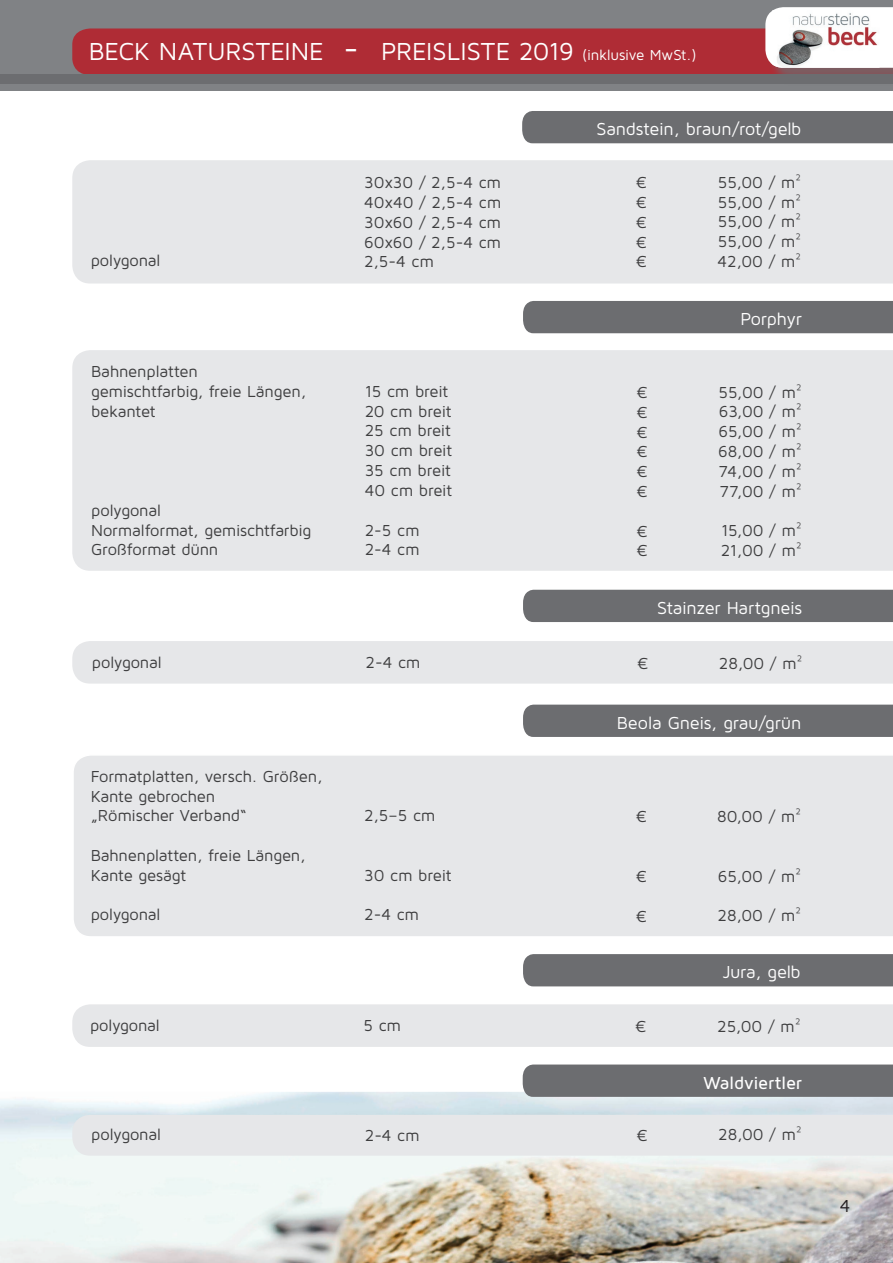
<style>
.page{position:relative;width:893px;height:1263px;background:#fff}
.page>*{position:absolute;margin:0;border:0;box-sizing:border-box;transform-origin:0 0}
.t1{font:25.5px "Maven Pro";letter-spacing:-.005em;color:#fff}
.t2{font:18px "Maven Pro";letter-spacing:-.015em;color:#fff}
.t3{font:500 18px "Maven Pro";letter-spacing:-.015em;color:#fff}
.t4{font:18px "Maven Pro";color:#231f20}
.t5{font:16.5px/19.8px "Maven Pro";letter-spacing:-.01em;color:#3e3e3f}
.s1{font-size:33px}
.s2{font-size:15px}
</style>
<div class="page">
<img style="left:0;top:1092px;width:893px;height:171px">
<div style="left:0;top:0;width:893px;height:91px;background:#808285"></div>
<div style="left:768px;top:9px;width:125px;height:78px;background:#6c6d70;opacity:.75"></div>
<svg style="left:72px;top:7px;width:821px;height:67px"></svg>
<img style="left:772px;top:10px;width:107px;height:58px">
<div style="left:0;top:74px;width:893px;height:9px;background:#6c6d70"></div>
<div style="left:72px;top:160px;width:821px;height:124px;background:#e6e7e9"></div>
<div style="left:522px;top:111px;width:371px;height:32px;background:#6c6d70"></div>
<div style="left:72px;top:350px;width:821px;height:221px;background:#e6e7e9"></div>
<div style="left:523px;top:301px;width:370px;height:32px;background:#6c6d70"></div>
<div style="left:72px;top:641px;width:821px;height:43px;background:#e6e7e9"></div>
<div style="left:523px;top:590px;width:370px;height:32px;background:#6c6d70"></div>
<div style="left:74px;top:756px;width:819px;height:180px;background:#e6e7e9"></div>
<div style="left:523px;top:705px;width:370px;height:32px;background:#6c6d70"></div>
<div style="left:72px;top:1004px;width:821px;height:43px;background:#e6e7e9"></div>
<div style="left:523px;top:954px;width:370px;height:32px;background:#6c6d70"></div>
<div style="left:72px;top:1115px;width:821px;height:41px;background:#e6e7e9"></div>
<div style="left:523px;top:1064px;width:370px;height:33px;background:#6c6d70"></div>
<h1 class="t1" style="left:89px;top:35px;width:609px">BECK NATURSTEINE <span class="s1">-</span> PREISLISTE 2019 <span class="s2">(inklusive MwSt.)</span></h1>
<p class="t5" style="left:91px;top:250px;width:72px">polygonal</p>
<p class="t5" style="left:91px;top:361px;width:217px">Bahnenplatten gemischtfarbig, freie Längen, bekantet</p>
<p class="t5" style="left:91px;top:500px;width:222px">polygonal<br>Normalformat, gemischtfarbig<br>Großformat dünn</p>
<p class="t5" style="left:92px;top:652px;width:72px">polygonal</p>
<p class="t5" style="left:91px;top:766px;width:234px">Formatplatten, versch. Größen,<br>Kante gebrochen<br>„Römischer Verband“</p>
<p class="t5" style="left:91px;top:845px;width:217px">Bahnenplatten, freie Längen,<br>Kante gesägt</p>
<p class="t5" style="left:91px;top:904px;width:72px">polygonal</p>
<p class="t5" style="left:90px;top:1015px;width:72px">polygonal</p>
<p class="t2" style="left:596px;top:118px;width:207px">Sandstein, braun/rot/gelb</p>
<p class="t5" style="left:364px;top:172px;width:139px;text-align:justify">30x30 / 2,5-4 cm 40x40 / 2,5-4 cm 30x60 / 2,5-4 cm 60x60 / 2,5-4 cm 2,5-4 cm</p>
<p class="t5" style="left:636px;top:172px;width:13px;text-align:justify">€ € € € €</p>
<p class="t5" style="left:717px;top:172px;width:85px;text-align:justify">55,00 / m²<br>55,00 / m²<br>55,00 / m²<br>55,00 / m²<br>42,00 / m²</p>
<p class="t2" style="left:740px;top:308px;width:63px">Porphyr</p>
<p class="t5" style="left:365px;top:381px;width:89px">15 cm breit<br>20 cm breit<br>25 cm breit<br>30 cm breit<br>35 cm breit<br>40 cm breit</p>
<p class="t5" style="left:365px;top:519px;width:57px">2-5 cm<br>2-4 cm</p>
<p class="t5" style="left:636px;top:382px;width:13px;text-align:justify">€ € € € € €</p>
<p class="t5" style="left:636px;top:520px;width:13px">€ €</p>
<p class="t5" style="left:718px;top:381px;width:85px;text-align:justify">55,00 / m²<br>63,00 / m²<br>65,00 / m²<br>68,00 / m²<br>74,00 / m²<br>77,00 / m²</p>
<p class="t5" style="left:721px;top:520px;width:82px">15,00 / m²<br>21,00 / m²</p>
<p class="t2" style="left:657px;top:596px;width:147px">Stainzer Hartgneis</p>
<p class="t5" style="left:365px;top:652px;width:57px">2-4 cm</p>
<p class="t5" style="left:637px;top:653px;width:13px">€</p>
<p class="t5" style="left:719px;top:652px;width:85px">28,00 / m²</p>
<p class="t5" style="left:364px;top:805px;width:73px">2,5–5 cm</p>
<p class="t5" style="left:364px;top:865px;width:89px">30 cm breit</p>
<p class="t5" style="left:364px;top:904px;width:57px">2-4 cm</p>
<p class="t2" style="left:617px;top:711px;width:186px">Beola Gneis, grau/grün</p>
<p class="t5" style="left:636px;top:806px;width:13px">€</p>
<p class="t5" style="left:636px;top:866px;width:13px">€</p>
<p class="t5" style="left:636px;top:905px;width:13px">€</p>
<p class="t5" style="left:717px;top:806px;width:85px">80,00 / m²</p>
<p class="t5" style="left:718px;top:865px;width:85px">65,00 / m²</p>
<p class="t5" style="left:718px;top:905px;width:85px">28,00 / m²</p>
<p class="t2" style="left:723px;top:961px;width:80px">Jura, gelb</p>
<p class="t5" style="left:364px;top:1015px;width:39px">5 cm</p>
<p class="t5" style="left:635px;top:1016px;width:13px">€</p>
<p class="t5" style="left:717px;top:1016px;width:85px">25,00 / m²</p>
<p class="t3" style="left:703px;top:1071px;width:100px">Waldviertler</p>
<p class="t5" style="left:91px;top:1124px;width:72px">polygonal</p>
<p class="t5" style="left:365px;top:1124px;width:57px">2-4 cm</p>
<p class="t5" style="left:636px;top:1124px;width:13px">€</p>
<p class="t5" style="left:718px;top:1124px;width:85px">28,00 / m²</p>
<p class="t4" style="left:840px;top:1195px;width:12px">4</p>
</div>
